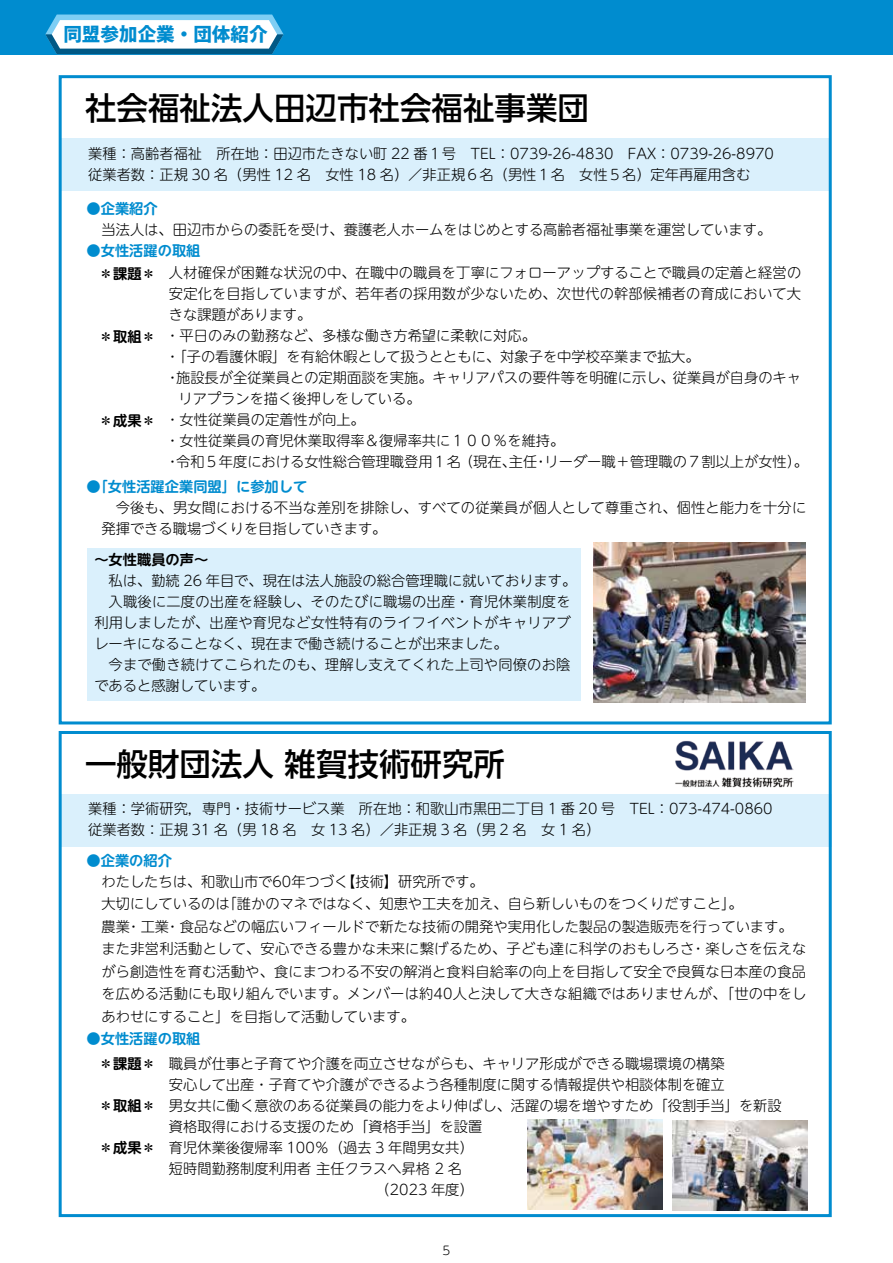
<style>
.page{position:relative;width:893px;height:1263px;background:#fff}
.page>*{position:absolute;margin:0;border:0;box-sizing:border-box;transform-origin:0 0}
.t1{font:500 31.5px "UD Shin Go NT Pro";color:#000}
.t2{font:800 18.6px "Koz Go Pr 6 N";color:#008ccf}
.t3{font:300 14.25px/21px "UD Shin M Go Pro";color:#000}
.t4{font:700 14.25px "UD Shin M Go Pro De";color:#008ccf}
.t5{font:700 14.25px "UD Shin M Go Pro De";color:#000}
.t6{font:300 12px "UD Shin M Go Pro";color:#000}
</style>
<div class="page">
<div style="left:0;top:0;width:893px;height:54px;background:#008ccf"></div>
<div style="left:61px;top:138px;width:769px;height:52px;background:#daf0fc"></div>
<div style="left:59px;top:75px;width:773px;height:649px;border:3px solid #008ccf"></div>
<div style="left:61px;top:794px;width:771px;height:52px;background:#daf0fc"></div>
<div style="left:87px;top:548px;width:494px;height:152px;background:#daf0fc"></div>
<div style="left:59px;top:731px;width:773px;height:486px;border:3px solid #008ccf"></div>
<svg style="left:45px;top:15px;width:239px;height:39px;background:#bad9e9"></svg>
<img style="left:593px;top:543px;width:213px;height:159px">
<img style="left:528px;top:1120px;width:134px;height:90px">
<img style="left:673px;top:1120px;width:134px;height:90px">
<img style="left:675px;top:741px;width:118px;height:46px">
<h2 class="t2" style="left:63px;top:24px;width:206px">同盟参加企業・団体紹介</h2>
<h1 class="t1" style="left:85px;top:83px;width:505px">社会福祉法人田辺市社会福祉事業団</h1>
<p class="t3" style="left:88px;top:142px;width:687px">業種：高齢者福祉　所在地：田辺市たきない町 22 番１号　TEL：0739-26-4830　FAX：0739-26-8970従業者数：正規 30 名（男性 12 名　女性 18 名）／非正規６名（男性１名　女性５名）定年再雇用含む</p>
<p class="t4" style="left:87px;top:197px;width:73px">●企業紹介</p>
<p class="t3" style="left:102px;top:218px;width:671px">当法人は、田辺市からの委託を受け、養護老人ホームをはじめとする高齢者福祉事業を運営しています。</p>
<p class="t4" style="left:87px;top:239px;width:115px">●女性活躍の取組</p>
<p class="t5" style="left:99px;top:262px;width:58px">＊課題＊</p>
<p class="t5" style="left:99px;top:325px;width:58px">＊取組＊</p>
<p class="t5" style="left:99px;top:409px;width:58px">＊成果＊</p>
<p class="t3" style="left:169px;top:262px;width:634px">人材確保が困難な状況の中、在職中の職員を丁寧にフォローアップすることで職員の定着と経営の</p>
<p class="t3" style="left:169px;top:283px;width:633px">安定化を目指していますが、若年者の採用数が少ないため、次世代の幹部候補者の育成において大</p>
<p class="t3" style="left:169px;top:304px;width:144px">きな課題があります。</p>
<p class="t3" style="left:165px;top:325px;width:372px">・平日のみの勤務など、多様な働き方希望に柔軟に対応。</p>
<p class="t3" style="left:165px;top:346px;width:536px">・「子の看護休暇」を有給休暇として扱うとともに、対象子を中学校卒業まで拡大。</p>
<p class="t3" style="left:165px;top:367px;width:637px">・施設長が全従業員との定期面談を実施。キャリアパスの要件等を明確に示し、従業員が自身のキャ</p>
<p class="t3" style="left:178px;top:388px;width:244px">リアプランを描く後押しをしている。</p>
<p class="t3" style="left:165px;top:409px;width:201px">・女性従業員の定着性が向上。</p>
<p class="t3" style="left:165px;top:430px;width:400px">・女性従業員の育児休業取得率＆復帰率共に１００％を維持。</p>
<p class="t3" style="left:165px;top:451px;width:644px">・令和５年度における女性総合管理職登用１名（現在、主任・リーダー職＋管理職の７割以上が女性）。</p>
<p class="t4" style="left:87px;top:474px;width:222px">●「女性活躍企業同盟」に参加して</p>
<p class="t3" style="left:102px;top:496px;width:706px">　今後も、男女間における不当な差別を排除し、すべての従業員が個人として尊重され、個性と能力を十分に発揮できる職場づくりを目指していきます。</p>
<p class="t5" style="left:94px;top:548px;width:116px">～女性職員の声～</p>
<p class="t3" style="left:94px;top:569px;width:483px">　私は、勤続 26 年目で、現在は法人施設の総合管理職に就いております。　入職後に二度の出産を経験し、そのたびに職場の出産・育児休業制度を利用しましたが、出産や育児など女性特有のライフイベントがキャリアブレーキになることなく、現在まで働き続けることが出来ました。<br>　今まで働き続けてこられたのも、理解し支えてくれた上司や同僚のお陰であると感謝しています。</p>
<h1 class="t1" style="left:85px;top:739px;width:421px">一般財団法人 雑賀技術研究所</h1>
<p class="t3" style="left:88px;top:798px;width:714px">業種：学術研究，専門・技術サービス業　所在地：和歌山市黒田二丁目 1 番 20 号　TEL：073-474-0860　　従業者数：正規 31 名（男 18 名　女 13 名）／非正規 3 名（男 2 名　女 1 名）</p>
<p class="t4" style="left:87px;top:849px;width:87px">●企業の紹介</p>
<p class="t3" style="left:102px;top:869px;width:706px;line-height:22.5px">わたしたちは、和歌山市で60年つづく【技術】研究所です。<br>大切にしているのは「誰かのマネではなく、知恵や工夫を加え、自ら新しいものをつくりだすこと」。<br>農業・工業・食品などの幅広いフィールドで新たな技術の開発や実用化した製品の製造販売を行っています。また非営利活動として、安心できる豊かな未来に繋げるため、子ども達に科学のおもしろさ・楽しさを伝えながら創造性を育む活動や、食にまつわる不安の解消と食料自給率の向上を目指して安全で良質な日本産の食品を広める活動にも取り組んでいます。メンバーは約40人と決して大きな組織ではありませんが、「世の中をしあわせにすること」を目指して活動しています。</p>
<p class="t4" style="left:87px;top:1027px;width:115px">●女性活躍の取組</p>
<p class="t5" style="left:99px;top:1052px;width:58px">＊課題＊</p>
<p class="t5" style="left:99px;top:1094px;width:58px">＊取組＊</p>
<p class="t5" style="left:99px;top:1136px;width:58px">＊成果＊</p>
<p class="t3" style="left:169px;top:1052px;width:614px">職員が仕事と子育てや介護を両立させながらも、キャリア形成ができる職場環境の構築<br>安心して出産・子育てや介護ができるよう各種制度に関する情報提供や相談体制を確立<br>男女共に働く意欲のある従業員の能力をより伸ばし、活躍の場を増やすため「役割手当」を新設資格取得における支援のため「資格手当」を設置<br>育児休業後復帰率 100％（過去 3 年間男女共）<br>短時間勤務制度利用者 主任クラスへ昇格 2 名</p>
<p class="t6" style="left:442px;top:1240px;width:9px">5</p>
</div>
